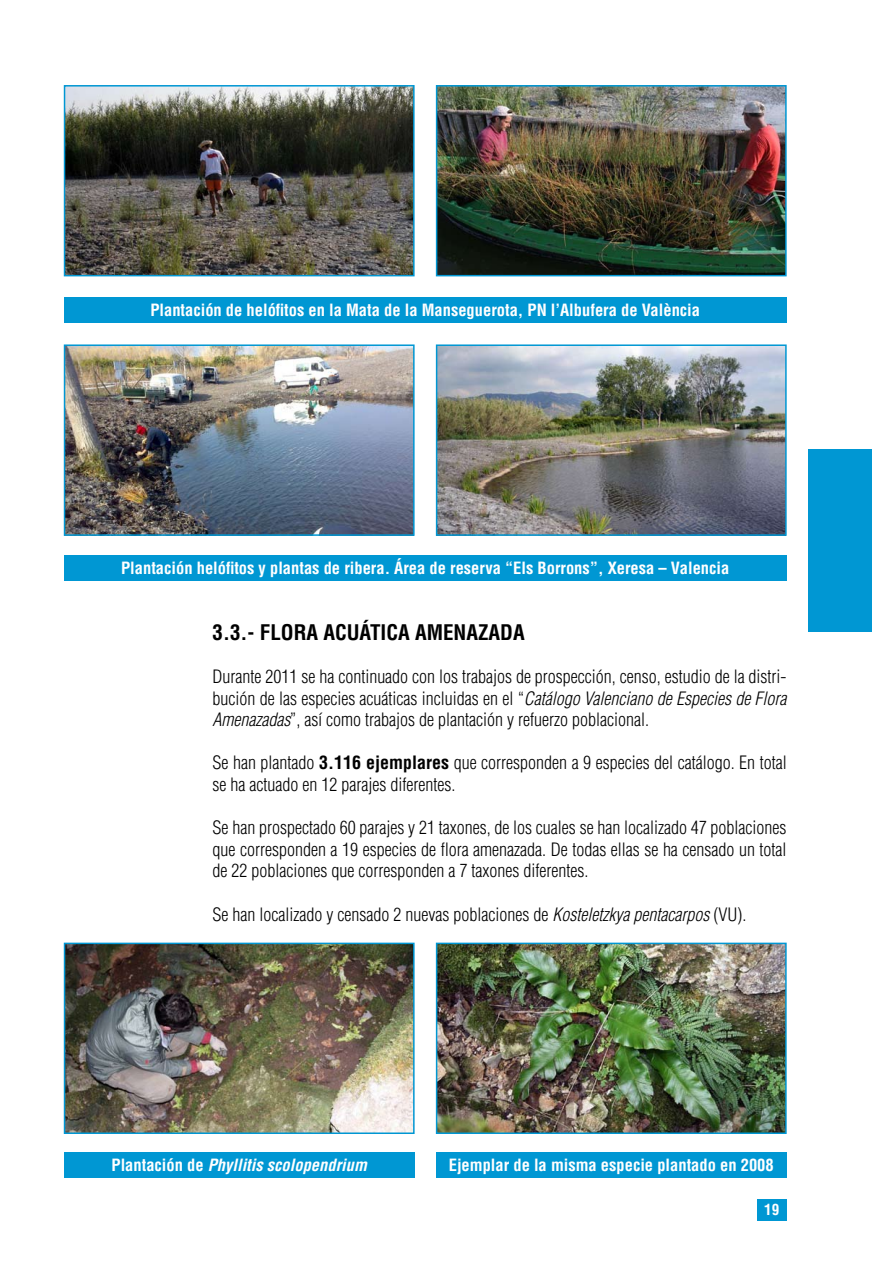
<style>
.page{position:relative;width:893px;height:1263px;background:#fff}
.page>*{position:absolute;margin:0;border:0;box-sizing:border-box;transform-origin:0 0}
.t1{font:700 condensed 21px "Helvetica LT Std";color:#000}
.t2{font:300 condensed 18px/21.6px "Helvetica LT Std";color:#000;text-align:justify}
.t3{font:700 condensed 16.5px "Helvetica LT Std";color:#fff}
.t4{font:italic 700 condensed 16.5px "Helvetica LT Std";color:#fff}
.t5{font:700 condensed 15px "Helvetica LT Std";color:#fff}
.s1{font-style:italic}
.s2{font-weight:700}
.s3{font-style:normal}
</style>
<div class="page">
<div style="left:808px;top:449px;width:64px;height:182px;background:#0097d3"></div>
<div style="left:757px;top:1199px;width:30px;height:21px;background:#0097d3"></div>
<img style="left:67px;top:88px;width:345px;height:185px">
<div style="left:64px;top:85px;width:351px;height:191px;border:2px solid #0097d3"></div>
<img style="left:67px;top:347px;width:345px;height:186px">
<div style="left:64px;top:344px;width:351px;height:192px;border:2px solid #0097d3"></div>
<img style="left:67px;top:946px;width:345px;height:185px">
<div style="left:64px;top:943px;width:351px;height:191px;border:2px solid #0097d3"></div>
<div style="left:64px;top:298px;width:723px;height:25px;background:#0097d3"></div>
<div style="left:64px;top:555px;width:723px;height:25px;background:#0097d3"></div>
<div style="left:64px;top:1152px;width:351px;height:26px;background:#0097d3"></div>
<div style="left:436px;top:1152px;width:351px;height:26px;background:#0097d3"></div>
<img style="left:439px;top:88px;width:345px;height:185px">
<div style="left:436px;top:85px;width:351px;height:191px;border:2px solid #0097d3"></div>
<img style="left:439px;top:347px;width:345px;height:186px">
<div style="left:436px;top:344px;width:351px;height:192px;border:2px solid #0097d3"></div>
<img style="left:439px;top:946px;width:345px;height:185px">
<div style="left:436px;top:943px;width:351px;height:191px;border:2px solid #0097d3"></div>
<p class="t3" style="left:150px;top:300px;width:551px">Plantación de helófitos en la Mata de la Manseguerota, PN l’Albufera de València</p>
<p class="t3" style="left:121px;top:557px;width:610px">Plantación helófitos y plantas de ribera. Área de reserva “Els Borrons”, Xeresa – Valencia</p>
<p class="t1" style="left:213px;top:619px;width:314px">3.3.- FLORA ACUÁTICA AMENAZADA</p>
<p class="t2" style="left:213px;top:666px;width:575px">Durante 2011 se ha continuado con los trabajos de prospección, censo, estudio de la distri&shy;bución de las especies acuáticas incluidas en el “<span class="s1">Catálogo Valenciano de Especies de Flora Amenazadas</span>”, así como trabajos de plantación y refuerzo poblacional.</p>
<p class="t2" style="left:213px;top:752px;width:576px">Se han plantado <span class="s2">3.116 ejemplares</span> que corresponden a 9 especies del catálogo. En total se ha actuado en 12 parajes diferentes.</p>
<p class="t2" style="left:213px;top:817px;width:575px">Se han prospectado 60 parajes y 21 taxones, de los cuales se han localizado 47 poblaciones que corresponden a 19 especies de flora amenazada. De todas ellas se ha censado un total de 22 poblaciones que corresponden a 7 taxones diferentes.</p>
<p class="t2" style="left:213px;top:903px;width:535px">Se han localizado y censado 2 nuevas poblaciones de <span class="s1">Kosteletzkya pentacarpos</span> (VU).</p>
<p class="t4" style="left:112px;top:1155px;width:257px"><span class="s3">Plantación de</span> Phyllitis scolopendrium</p>
<p class="t3" style="left:449px;top:1155px;width:326px">Ejemplar de la misma especie plantado en 2008</p>
<p class="t5" style="left:764px;top:1200px;width:16px">19</p>
</div>
